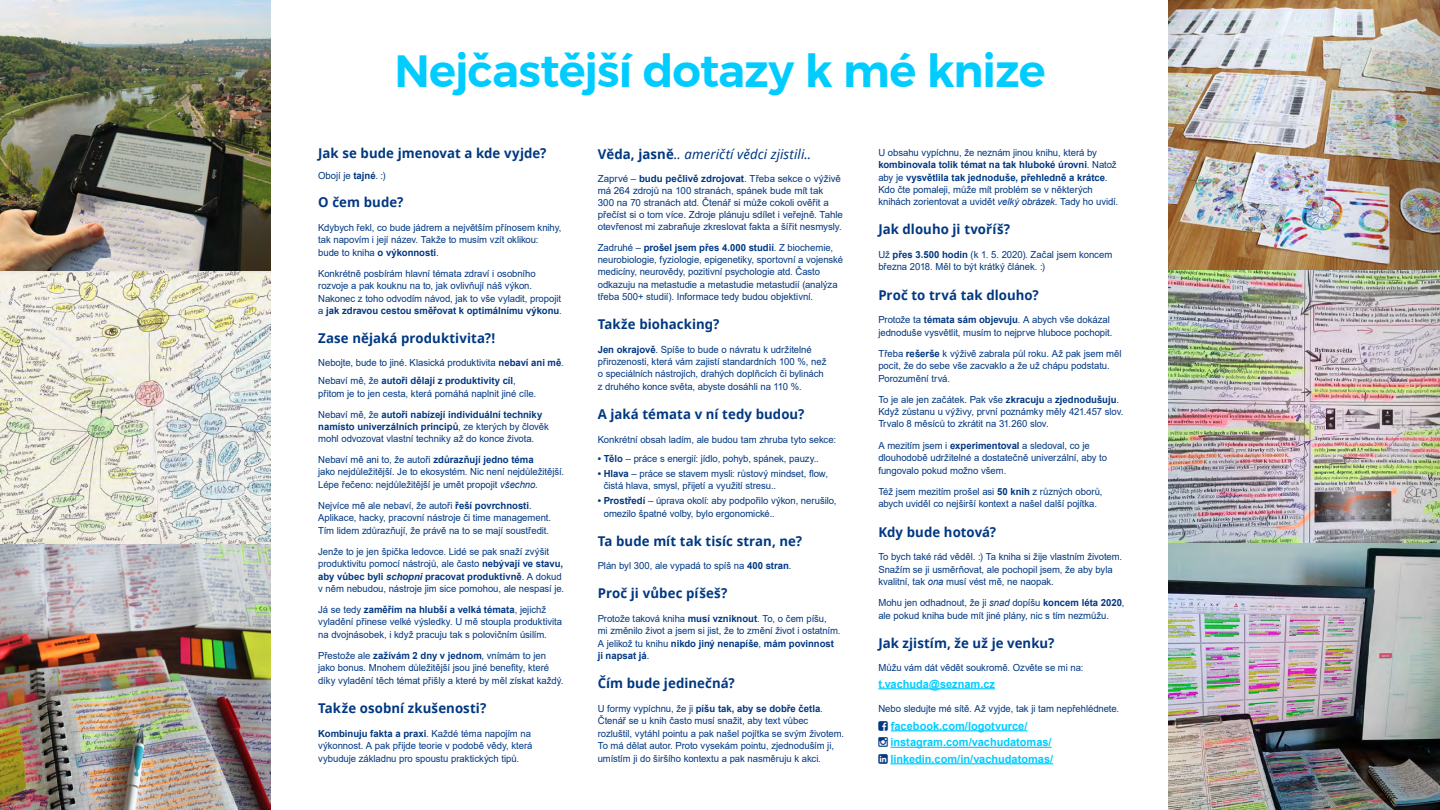
<style>
.page{position:relative;width:1440px;height:810px;background:#fff}
.page>*{position:absolute;margin:0;border:0;box-sizing:border-box;transform-origin:0 0}
.Headliny{font:600 45px "Montserrat";letter-spacing:-.02em;color:#0cf}
.t1{font:700 13.5px "Noto Sans";letter-spacing:.005em;color:#003882}
._16-a-5{font:italic 13.5px "Noto Sans";letter-spacing:.005em;color:#003882}
.Styl_odstavce1{font:700 11.25px "Arial";color:#0cf}
._16-a-5-2{font:9.75px/12.4px "Arial";letter-spacing:-.005em;color:#003882}
.Styl_odstavce1-2{font:9.75px/12px "Arial";letter-spacing:-.005em;color:#003882}
.s1{font-weight:700}
.s2{font-style:italic}
.s3{font-weight:700;font-style:italic}
.s4{font-weight:700;font-style:normal}
</style>
<div class="page">
<hr style="left:878px;top:688px;width:117px;height:1px;background:#0cf">
<hr style="left:891px;top:730px;width:136px;height:1px;background:#0cf">
<hr style="left:891px;top:747px;width:161px;height:1px;background:#0cf">
<hr style="left:891px;top:763px;width:162px;height:1px;background:#0cf">
<img style="left:0;top:0;width:270px;height:542px">
<img style="left:0;top:542px;width:270px;height:268px">
<img style="left:1169px;top:0;width:271px;height:810px">
<p class="Headliny" style="left:394px;top:35px;width:653px">Nejčastější dotazy k mé knize</p>
<p class="t1" style="left:318px;top:144px;width:230px">Jak se bude jmenovat a kde vyjde?</p>
<p class="_16-a-5-2" style="left:318px;top:169px;width:69px">Obojí je <span class="s1">tajné</span>. :)</p>
<p class="t1" style="left:318px;top:193px;width:87px">O čem bude?</p>
<p class="_16-a-5-2" style="left:318px;top:221px;width:245px">Kdybych řekl, co bude jádrem a největším přínosem knihy, tak napovím i její název. Takže to musím vzít oklikou: bude to kniha <span class="s1">o výkonnosti</span>.</p>
<p class="_16-a-5-2" style="left:318px;top:267px;width:245px">Konkrétně posbírám hlavní témata zdraví i osobního rozvoje a pak kouknu na to, jak ovlivňují náš výkon.<br>Nakonec z toho odvodím návod, jak to vše vyladit, propojit a <span class="s1">jak zdravou cestou směřovat k optimálnímu výkonu</span>.</p>
<p class="t1" style="left:318px;top:328px;width:178px">Zase nějaká produktivita?!</p>
<p class="_16-a-5-2" style="left:318px;top:357px;width:247px">Nebojte, bude to jiné. Klasická produktivita <span class="s1">nebaví ani mě</span>.</p>
<p class="_16-a-5-2" style="left:318px;top:375px;width:219px">Nebaví mě, že <span class="s1">autoři dělají z produktivity cíl</span>, přitom je to jen cesta, která pomáhá naplnit jiné cíle.</p>
<p class="_16-a-5-2" style="left:318px;top:408px;width:232px">Nebaví mě, že <span class="s1">autoři nabízejí individuální techniky namísto univerzálních principů</span>, ze kterých by člověk mohl odvozovat vlastní techniky až do konce života.</p>
<p class="_16-a-5-2" style="left:318px;top:453px;width:248px">Nebaví mě ani to, že autoři <span class="s1">zdůrazňují jedno téma<br></span>jako nejdůležitější. Je to ekosystém. Nic není nejdůležitější.<br>Lépe řečeno: nejdůležitější je umět propojit <span class="s2">všechno</span>.</p>
<p class="_16-a-5-2" style="left:318px;top:499px;width:234px">Nejvíce mě ale nebaví, že autoři <span class="s1">řeší povrchnosti</span>.<br>Aplikace, hacky, pracovní nástroje či time management.<br>Tím lidem zdůrazňují, že právě na to se mají soustředit.</p>
<p class="_16-a-5-2" style="left:318px;top:545px;width:248px">Jenže to je jen špička ledovce. Lidé se pak snaží zvýšit produktivitu pomocí nástrojů, ale často <span class="s1">nebývají ve stavu, aby vůbec byli</span> <span class="s3">schopni</span> <span class="s1">pracovat produktivně</span>. A dokud v něm nebudou, nástroje jim sice pomohou, ale nespasí je.</p>
<p class="_16-a-5-2" style="left:318px;top:603px;width:245px">Já se tedy <span class="s1">zaměřím na hlubší a velká témata</span>, jejichž vyladění přinese velké výsledky. U mě stoupla produktivita na dvojnásobek, i když pracuju tak s polovičním úsilím.</p>
<p class="_16-a-5-2" style="left:318px;top:649px;width:247px">Přestože ale <span class="s1">zažívám 2 dny v jednom</span>, vnímám to jen jako bonus. Mnohem důležitější jsou jiné benefity, které díky vyladění těch témat přišly a které by měl získat každý.</p>
<p class="t1" style="left:318px;top:699px;width:170px">Takže osobní zkušenosti?</p>
<p class="_16-a-5-2" style="left:318px;top:727px;width:216px"><span class="s1">Kombinuju fakta a praxi</span>. Každé téma napojím na výkonnost. A pak přijde teorie v podobě vědy, která vybuduje základnu pro spoustu praktických tipů.</p>
<p class="_16-a-5" style="left:598px;top:144px;width:215px"><span class="s4">Věda, jasně</span>.. američtí vědci zjistili..</p>
<p class="Styl_odstavce1-2" style="left:598px;top:173px;width:247px">Zaprvé – <span class="s1">budu pečlivě zdrojovat</span>. Třeba sekce o výživě má 264 zdrojů na 100 stranách, spánek bude mít tak<br>300 na 70 stranách atd. Čtenář si může cokoli ověřit a přečíst si o tom více. Zdroje plánuju sdílet i veřejně. Tahle otevřenost mi zabraňuje zkreslovat fakta a šířit nesmysly.</p>
<p class="_16-a-5-2" style="left:598px;top:241px;width:247px">Zadruhé – <span class="s1">prošel jsem přes 4.000 studií</span>. Z biochemie, neurobiologie, fyziologie, epigenetiky, sportovní a vojenské medicíny, neurovědy, pozitivní psychologie atd. Často odkazuju na metastudie a metastudie metastudií (analýza třeba 500+ studií). Informace tedy budou objektivní.</p>
<p class="t1" style="left:598px;top:315px;width:123px">Takže biohacking?</p>
<p class="_16-a-5-2" style="left:598px;top:343px;width:230px"><span class="s1">Jen okrajově</span>. Spíše to bude o návratu k udržitelné přirozenosti, která vám zajistí standardních 100 %, než o speciálních nástrojích, drahých doplňcích či bylinách z druhého konce světa, abyste dosáhli na 110 %.</p>
<p class="t1" style="left:598px;top:405px;width:208px">A jaká témata v ní tedy budou?</p>
<p class="Styl_odstavce1-2" style="left:598px;top:433px;width:240px">Konkrétní obsah ladím, ale budou tam zhruba tyto sekce:</p>
<p class="Styl_odstavce1-2" style="left:598px;top:453px;width:223px"><span class="s1">• Tělo</span> – práce s energií: jídlo, pohyb, spánek, pauzy..</p>
<p class="_16-a-5-2" style="left:604px;top:467px;width:226px;text-indent:-6px"><span class="s1">• Hlava</span> – práce se stavem mysli: růstový mindset, flow, čistá hlava, smysl, přijetí a využití stresu..</p>
<p class="_16-a-5-2" style="left:604px;top:495px;width:234px;text-indent:-6px"><span class="s1">• Prostředí</span> – úprava okolí: aby podpořilo výkon, nerušilo, omezilo špatné volby, bylo ergonomické..</p>
<p class="t1" style="left:598px;top:532px;width:206px">Ta bude mít tak tisíc stran, ne?</p>
<p class="Styl_odstavce1-2" style="left:598px;top:560px;width:195px">Plán byl 300, ale vypadá to spíš na <span class="s1">400 stran</span>.</p>
<p class="t1" style="left:598px;top:584px;width:131px">Proč ji vůbec píšeš?</p>
<p class="_16-a-5-2" style="left:598px;top:612px;width:244px">Protože taková kniha <span class="s1">musí vzniknout</span>. To, o čem píšu,<br>mi změnilo život a jsem si jist, že to změní život i ostatním.<br>A jelikož tu knihu <span class="s1">nikdo jiný nenapíše</span>, <span class="s1">mám povinnost ji napsat já</span>.</p>
<p class="t1" style="left:598px;top:674px;width:139px">Čím bude jedinečná?</p>
<p class="_16-a-5-2" style="left:598px;top:702px;width:248px">U formy vypíchnu, že ji <span class="s1">píšu tak, aby se dobře četla</span>.<br>Čtenář se u knih často musí snažit, aby text vůbec rozluštil, vytáhl pointu a pak našel pojítka se svým životem.<br>To má dělat autor. Proto vysekám pointu, zjednoduším ji, umístím ji do širšího kontextu a pak nasměruju k akci.</p>
<p class="_16-a-5-2" style="left:878px;top:146px;width:241px">U obsahu vypíchnu, že neznám jinou knihu, která by <span class="s1">kombinovala tolik témat na tak hluboké úrovni</span>. Natož aby je <span class="s1">vysvětlila tak jednoduše, přehledně a krátce</span>.<br>Kdo čte pomaleji, může mít problém se v některých knihách zorientovat a uvidět <span class="s2">velký obrázek</span>. Tady ho uvidí.</p>
<p class="t1" style="left:878px;top:220px;width:133px">Jak dlouho ji tvoříš?</p>
<p class="_16-a-5-2" style="left:878px;top:248px;width:235px">Už <span class="s1">přes 3.500 hodin</span> (k 1. 5. 2020). Začal jsem koncem března 2018. Měl to být krátký článek. :)</p>
<p class="t1" style="left:878px;top:285px;width:162px">Proč to trvá tak dlouho?</p>
<p class="_16-a-5-2" style="left:878px;top:314px;width:236px">Protože ta <span class="s1">témata sám objevuju</span>. A abych vše dokázal jednoduše vysvětlit, musím to nejprve hluboce pochopit.</p>
<p class="_16-a-5-2" style="left:878px;top:347px;width:245px">Třeba <span class="s1">rešerše</span> k výživě zabrala půl roku. Až pak jsem měl pocit, že do sebe vše zacvaklo a že už chápu podstatu.<br>Porozumění trvá.</p>
<p class="_16-a-5-2" style="left:878px;top:393px;width:247px">To je ale jen začátek. Pak vše <span class="s1">zkracuju</span> a <span class="s1">zjednodušuju</span>.<br>Když zůstanu u výživy, první poznámky měly 421.457 slov.<br>Trvalo 8 měsíců to zkrátit na 31.260 slov.</p>
<p class="_16-a-5-2" style="left:878px;top:439px;width:230px">A mezitím jsem i <span class="s1">experimentoval</span> a sledoval, co je dlouhodobě udržitelné a dostatečně univerzální, aby to fungovalo pokud možno všem.</p>
<p class="_16-a-5-2" style="left:878px;top:485px;width:226px">Též jsem mezitím prošel asi <span class="s1">50 knih</span> z různých oborů, abych uviděl co nejširší kontext a našel další pojítka.</p>
<p class="t1" style="left:878px;top:522px;width:119px">Kdy bude hotová?</p>
<p class="_16-a-5-2" style="left:878px;top:551px;width:245px">To bych také rád věděl. :) Ta kniha si žije vlastním životem.<br>Snažím se ji usměrňovat, ale pochopil jsem, že aby byla kvalitní, tak <span class="s2">ona</span> musí vést mě, ne naopak.</p>
<p class="_16-a-5-2" style="left:878px;top:597px;width:248px">Mohu jen odhadnout, že ji <span class="s2">snad</span> dopíšu <span class="s1">koncem léta 2020</span>, ale pokud kniha bude mít jiné plány, nic s tím nezmůžu.</p>
<p class="t1" style="left:878px;top:633px;width:178px">Jak zjistím, že už je venku?</p>
<p class="Styl_odstavce1-2" style="left:878px;top:662px;width:207px">Můžu vám dát vědět soukromě. Ozvěte se mi na:</p>
<p class="Styl_odstavce1" style="left:878px;top:676px;width:118px">t.vachuda@seznam.cz</p>
<p class="Styl_odstavce1-2" style="left:878px;top:702px;width:242px">Nebo sledujte mé sítě. Až vyjde, tak ji tam nepřehlédnete.</p>
<p class="Styl_odstavce1" style="left:891px;top:718px;width:138px">facebook.com/logotvurce/</p>
<p class="Styl_odstavce1" style="left:891px;top:734px;width:163px">instagram.com/vachudatomas/</p>
<p class="Styl_odstavce1" style="left:891px;top:751px;width:164px">linkedin.com/in/vachudatomas/</p>
</div>
